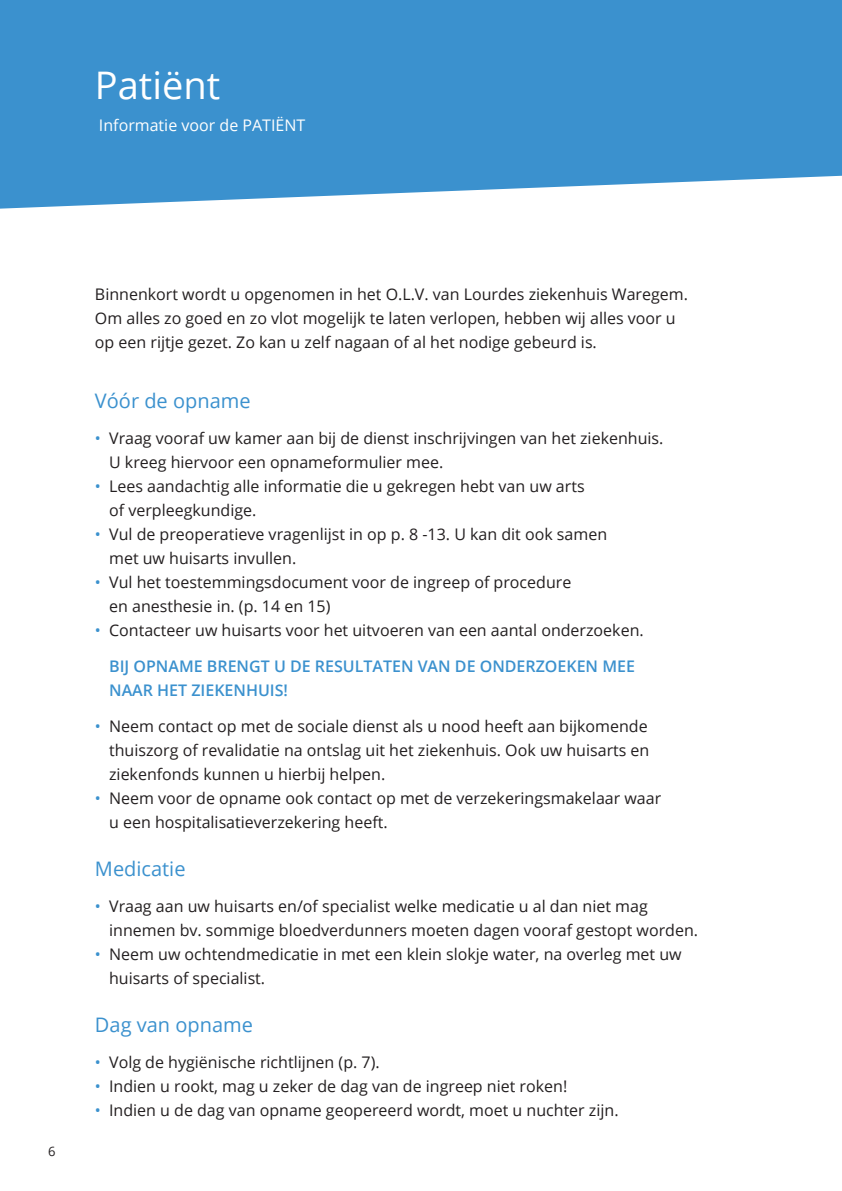
<style>
.page{position:relative;width:842px;height:1191px;background:#fff}
.page>*{position:absolute;margin:0;border:0;box-sizing:border-box;transform-origin:0 0}
.t1{font:38px "Open Sans";color:#fff}
.t2{font:20px "Open Sans";color:#3b91ce}
.t3{font:16px/24px "Open Sans";color:#231f20}
.t4{font:600 16px/24px "Open Sans";color:#3b91ce}
.t5{font:16px "Open Sans";color:#fff}
.t6{font:13px "Open Sans";color:#231f20}
.s1{color:#3b91ce}
</style>
<div class="page">
<svg style="left:0;top:0;width:842px;height:209px;fill:#3b91ce"></svg>
<h1 class="t1" style="left:95px;top:59px;width:127px">Patiënt</h1>
<p class="t5" style="left:99px;top:115px;width:208px">Informatie voor de PATIËNT</p>
<p class="t6" style="left:48px;top:1142px;width:9px">6</p>
<p class="t3" style="left:95px;top:282px;width:594px">Binnenkort wordt u opgenomen in het O.L.V. van Lourdes ziekenhuis Waregem.<br>Om alles zo goed en zo vlot mogelijk te laten verlopen, hebben wij alles voor u op een rijtje gezet. Zo kan u zelf nagaan of al het nodige gebeurd is.</p>
<p class="t2" style="left:95px;top:387px;width:157px">Vóór de opname</p>
<p class="t3" style="left:109px;top:426px;width:556px;text-indent:-14px"><span class="s1">•</span> Vraag vooraf uw kamer aan bij de dienst inschrijvingen van het ziekenhuis.<br>U kreeg hiervoor een opnameformulier mee.</p>
<p class="t3" style="left:109px;top:474px;width:477px;text-indent:-14px"><span class="s1">•</span> Lees aandachtig alle informatie die u gekregen hebt van uw arts of verpleegkundige.</p>
<p class="t3" style="left:109px;top:522px;width:499px;text-indent:-14px"><span class="s1">•</span> Vul de preoperatieve vragenlijst in op p. 8 -13. U kan dit ook samen met uw huisarts invullen.</p>
<p class="t3" style="left:109px;top:570px;width:464px;text-indent:-14px"><span class="s1">•</span> Vul het toestemmingsdocument voor de ingreep of procedure en anesthesie in. (p. 14 en 15)</p>
<p class="t3" style="left:95px;top:618px;width:550px"><span class="s1">•</span> Contacteer uw huisarts voor het uitvoeren van een aantal onderzoeken.</p>
<p class="t4" style="left:109px;top:654px;width:527px">BIJ OPNAME BRENGT U DE RESULTATEN VAN DE ONDERZOEKEN MEE<br>NAAR HET ZIEKENHUIS!</p>
<p class="t3" style="left:109px;top:714px;width:542px;text-align:justify;text-indent:-14px"><span class="s1">•</span> Neem contact op met de sociale dienst als u nood heeft aan bijkomende thuiszorg of revalidatie na ontslag uit het ziekenhuis. Ook uw huisarts en ziekenfonds kunnen u hierbij helpen.</p>
<p class="t3" style="left:109px;top:786px;width:554px;text-indent:-14px"><span class="s1">•</span> Neem voor de opname ook contact op met de verzekeringsmakelaar waar u een hospitalisatieverzekering heeft.</p>
<p class="t2" style="left:95px;top:855px;width:92px">Medicatie</p>
<p class="t3" style="left:109px;top:894px;width:590px;text-indent:-14px"><span class="s1">•</span> Vraag aan uw huisarts en/of specialist welke medicatie u al dan niet mag innemen bv. sommige bloedverdunners moeten dagen vooraf gestopt worden.</p>
<p class="t3" style="left:109px;top:942px;width:574px;text-indent:-14px"><span class="s1">•</span> Neem uw ochtendmedicatie in met een klein slokje water, na overleg met uw huisarts of specialist.</p>
<p class="t2" style="left:95px;top:1011px;width:160px">Dag van opname</p>
<p class="t3" style="left:95px;top:1050px;width:286px"><span class="s1">•</span> Volg de hygiënische richtlijnen (p. 7).</p>
<p class="t3" style="left:95px;top:1074px;width:474px"><span class="s1">•</span> Indien u rookt, mag u zeker de dag van de ingreep niet roken!</p>
<p class="t3" style="left:95px;top:1098px;width:525px"><span class="s1">•</span> Indien u de dag van opname geopereerd wordt, moet u nuchter zijn.</p>
</div>
